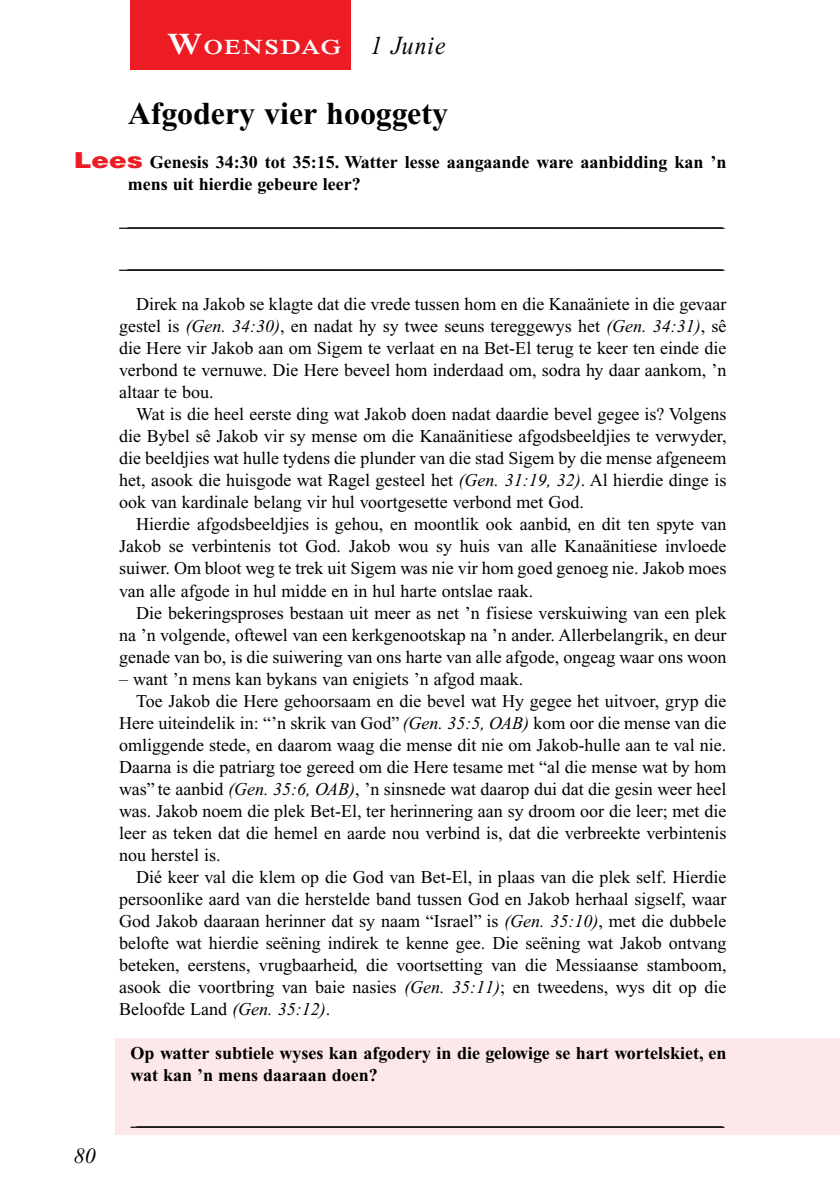
<style>
.page{position:relative;width:840px;height:1191px;background:#fff}
.page>*{position:absolute;margin:0;border:0;box-sizing:border-box;transform-origin:0 0}
.t1{font:700 32px "Times New Roman PS Std";color:#000}
.t2{font:italic 26px "Times New Roman PS Std";letter-spacing:.05em;color:#000;scale:.9 1}
.t3{font:italic 22px "Times New Roman PS Std";color:#000}
.t4{font:600 21px "Times NRMT Std";letter-spacing:.07em;color:#fff;scale:1.1 1}
.t5{font:18px/22px "Times New Roman PS Std";color:#000;text-align:justify}
.t6{font:700 18px/22px "Times New Roman PS Std";color:#000}
.s1{font-size:30px}
.s2{font-family:"Helvetica LT Std";font-weight:900;font-size:22px;color:#ed1c24}
.s3{font-style:italic}
</style>
<div class="page">
<div style="left:116px;top:1038px;width:723px;height:96px;background:#fde8e9"></div>
<div style="left:130px;top:0;width:220px;height:69px;background:#ed1c24"></div>
<hr style="left:119px;top:228px;width:605px;height:1px;background:#000">
<hr style="left:119px;top:270px;width:605px;height:1px;background:#000">
<hr style="left:130px;top:1126px;width:594px;height:1px;background:#000">
<p class="t4" style="left:167px;top:35px;width:160px"><span class="s1">W</span>OENSDAG</p>
<h2 class="t2" style="left:370px;top:32px;width:85px">1 Junie</h2>
<h1 class="t1" style="left:128px;top:95px;width:321px">Afgodery vier hooggety</h1>
<p class="t6" style="left:128px;top:151px;width:600px;text-indent:-54px"><span class="s2">Lees</span> Genesis 34:30 tot 35:15. Watter lesse aangaande ware aanbidding kan ’n mens uit hierdie gebeure leer?</p>
<p class="t5" style="left:128px;top:209px;width:595px">__________________________________________________________________</p>
<p class="t5" style="left:128px;top:251px;width:595px">__________________________________________________________________</p>
<p class="t5" style="left:119px;top:293px;width:608px;text-indent:17px">Direk na Jakob se klagte dat die vrede tussen hom en die Kanaäniete in die gevaar gestel is <span class="s3">(Gen. 34:30)</span>, en nadat hy sy twee seuns tereggewys het <span class="s3">(Gen. 34:31)</span>, sê die Here vir Jakob aan om Sigem te verlaat en na Bet-El terug te keer ten einde die verbond te vernuwe. Die Here beveel hom inderdaad om, sodra hy daar aankom, ’n altaar te bou.</p>
<p class="t5" style="left:119px;top:403px;width:608px;text-indent:17px">Wat is die heel eerste ding wat Jakob doen nadat daardie bevel gegee is? Volgens die Bybel sê Jakob vir sy mense om die Kanaänitiese afgodsbeeldjies te verwyder, die beeldjies wat hulle tydens die plunder van die stad Sigem by die mense afgeneem het, asook die huisgode wat Ragel gesteel het <span class="s3">(Gen. 31:19, 32)</span>. Al hierdie dinge is ook van kardinale belang vir hul voortgesette verbond met God.</p>
<p class="t5" style="left:119px;top:513px;width:608px;text-indent:17px">Hierdie afgodsbeeldjies is gehou, en moontlik ook aanbid, en dit ten spyte van Jakob se verbintenis tot God. Jakob wou sy huis van alle Kanaänitiese invloede suiwer. Om bloot weg te trek uit Sigem was nie vir hom goed genoeg nie. Jakob moes van alle afgode in hul midde en in hul harte ontslae raak.</p>
<p class="t5" style="left:119px;top:601px;width:608px;text-indent:17px">Die bekeringsproses bestaan uit meer as net ’n fisiese verskuiwing van een plek na ’n volgende, oftewel van een kerkgenootskap na ’n ander. Allerbelangrik, en deur genade van bo, is die suiwering van ons harte van alle afgode, ongeag waar ons woon</p>
<p class="t5" style="left:119px;top:667px;width:405px">– want ’n mens kan bykans van enigiets ’n afgod maak.</p>
<p class="t5" style="left:136px;top:689px;width:591px">Toe Jakob die Here gehoorsaam en die bevel wat Hy gegee het uitvoer, gryp die</p>
<p class="t5" style="left:119px;top:711px;width:608px">Here uiteindelik in: “’n skrik van God” <span class="s3">(Gen. 35:5, OAB)</span> kom oor die mense van die</p>
<p class="t5" style="left:119px;top:733px;width:608px">omliggende stede, en daarom waag die mense dit nie om Jakob-hulle aan te val nie.</p>
<p class="t5" style="left:119px;top:755px;width:608px">Daarna is die patriarg toe gereed om die Here tesame met “al die mense wat by hom</p>
<p class="t5" style="left:119px;top:777px;width:608px">was” te aanbid <span class="s3">(Gen. 35:6, OAB)</span>, ’n sinsnede wat daarop dui dat die gesin weer heel</p>
<p class="t5" style="left:119px;top:799px;width:608px">was. Jakob noem die plek Bet-El, ter herinnering aan sy droom oor die leer; met die</p>
<p class="t5" style="left:119px;top:821px;width:608px">leer as teken dat die hemel en aarde nou verbind is, dat die verbreekte verbintenis</p>
<p class="t5" style="left:119px;top:843px;width:103px">nou herstel is.</p>
<p class="t5" style="left:136px;top:865px;width:591px">Dié keer val die klem op die God van Bet-El, in plaas van die plek self. Hierdie</p>
<p class="t5" style="left:119px;top:887px;width:608px">persoonlike aard van die herstelde band tussen God en Jakob herhaal sigself, waar</p>
<p class="t5" style="left:119px;top:909px;width:608px">God Jakob daaraan herinner dat sy naam “Israel” is <span class="s3">(Gen. 35:10)</span>, met die dubbele</p>
<p class="t5" style="left:119px;top:931px;width:608px">belofte wat hierdie seëning indirek te kenne gee. Die seëning wat Jakob ontvang</p>
<p class="t5" style="left:119px;top:953px;width:608px">beteken, eerstens, vrugbaarheid, die voortsetting van die Messiaanse stamboom,</p>
<p class="t5" style="left:119px;top:975px;width:608px">asook die voortbring van baie nasies <span class="s3">(Gen. 35:11)</span>; en tweedens, wys dit op die</p>
<p class="t5" style="left:119px;top:997px;width:212px">Beloofde Land <span class="s3">(Gen. 35:12)</span>.</p>
<p class="t6" style="left:130px;top:1041px;width:597px">Op watter subtiele wyses kan afgodery in die gelowige se hart wortelskiet, en wat kan ’n mens daaraan doen?</p>
<p class="t3" style="left:74px;top:1144px;width:23px">80</p>
<p class="t5" style="left:137px;top:1108px;width:586px">_________________________________________________________________</p>
</div>
